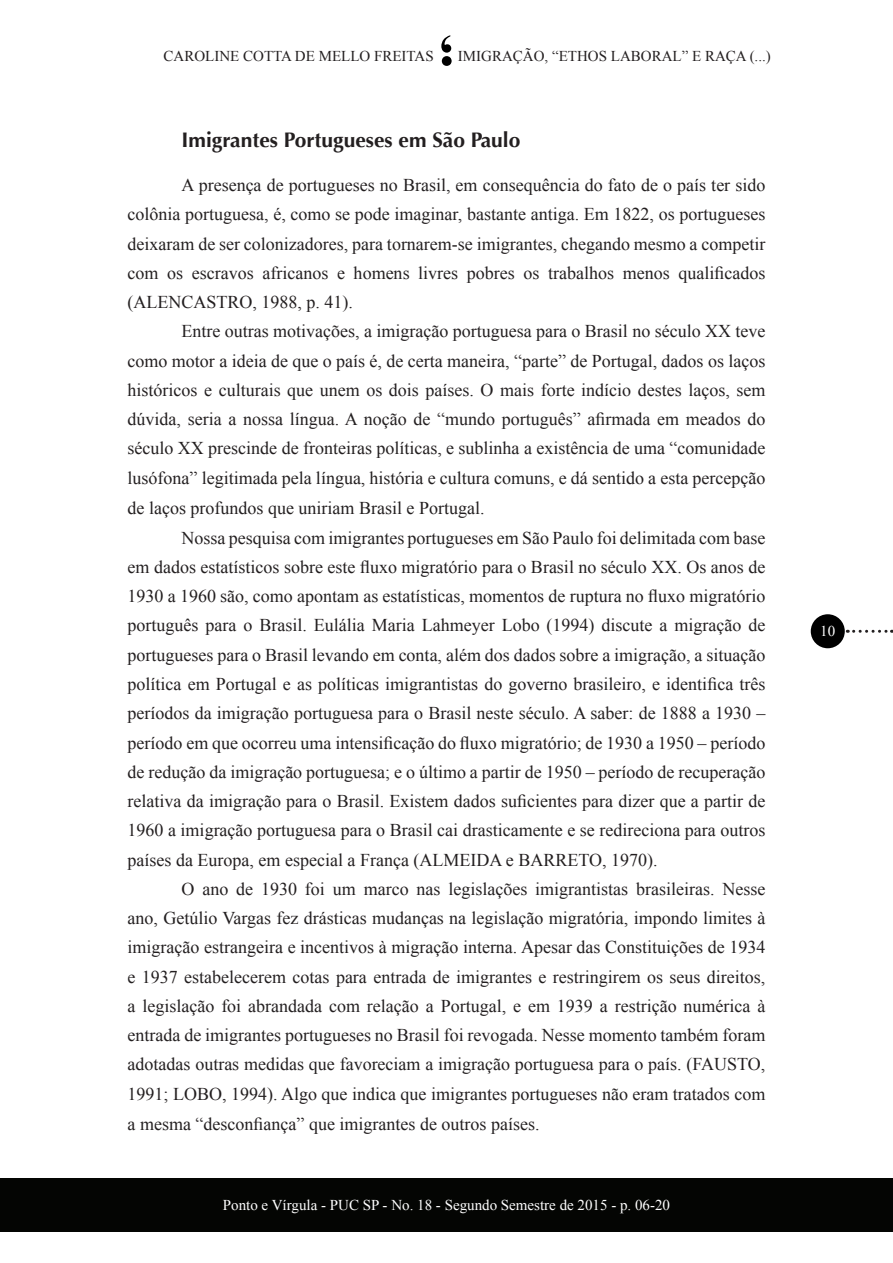
<style>
.page{position:relative;width:893px;height:1263px;background:#fff}
.page>*{position:absolute;margin:0;border:0;box-sizing:border-box;transform-origin:0 0}
.t1{font:700 21px "Optima";color:#231f20}
.t2{font:18px/29.2px "Times New Roman";color:#231f20;text-align:justify}
.t3{font:15px "Times New Roman";color:#231f20}
.t4{font:15px "Times New Roman";color:#fff}
</style>
<div class="page">
<svg style="left:441px;top:35px;width:11px;height:31px"></svg>
<div style="left:0;top:1178px;width:893px;height:54px;background:#040503"></div>
<div style="left:811px;top:614px;width:34px;height:34px;background:#000;border-radius:50%"></div>
<svg style="left:854px;top:630px;width:38px;height:3px"></svg>
<p class="t3" style="left:164px;top:46px;width:272px">CAROLINE COTTA DE MELLO FREITAS</p>
<p class="t3" style="left:458px;top:46px;width:314px">IMIGRAÇÃO, “ETHOS LABORAL” E RAÇA (...)</p>
<p class="t1" style="left:182px;top:128px;width:340px">Imigrantes Portugueses em São Paulo</p>
<p class="t2" style="left:128px;top:170px;width:639px;text-indent:54px">A presença de portugueses no Brasil, em consequência do fato de o país ter sido colônia portuguesa, é, como se pode imaginar, bastante antiga. Em 1822, os portugueses deixaram de ser colonizadores, para tornarem-se imigrantes, chegando mesmo a competir com os escravos africanos e homens livres pobres os trabalhos menos qualificados (ALENCASTRO, 1988, p. 41).</p>
<p class="t2" style="left:128px;top:316px;width:639px;text-indent:54px">Entre outras motivações, a imigração portuguesa para o Brasil no século XX teve como motor a ideia de que o país é, de certa maneira, “parte” de Portugal, dados os laços históricos e culturais que unem os dois países. O mais forte indício destes laços, sem dúvida, seria a nossa língua. A noção de “mundo português” afirmada em meados do século XX prescinde de fronteiras políticas, e sublinha a existência de uma “comunidade lusófona” legitimada pela língua, história e cultura comuns, e dá sentido a esta percepção de laços profundos que uniriam Brasil e Portugal.</p>
<p class="t2" style="left:128px;top:523px;width:639px;text-indent:54px">Nossa pesquisa com imigrantes portugueses em São Paulo foi delimitada com base em dados estatísticos sobre este fluxo migratório para o Brasil no século XX. Os anos de 1930 a 1960 são, como apontam as estatísticas, momentos de ruptura no fluxo migratório português para o Brasil. Eulália Maria Lahmeyer Lobo (1994) discute a migração de portugueses para o Brasil levando em conta, além dos dados sobre a imigração, a situação política em Portugal e as políticas imigrantistas do governo brasileiro, e identifica três períodos da imigração portuguesa para o Brasil neste século. A saber: de 1888 a 1930 – período em que ocorreu uma intensificação do fluxo migratório; de 1930 a 1950 – período de redução da imigração portuguesa; e o último a partir de 1950 – período de recuperação relativa da imigração para o Brasil. Existem dados suficientes para dizer que a partir de 1960 a imigração portuguesa para o Brasil cai drasticamente e se redireciona para outros países da Europa, em especial a França (ALMEIDA e BARRETO, 1970).</p>
<p class="t2" style="left:128px;top:874px;width:639px;text-indent:54px">O ano de 1930 foi um marco nas legislações imigrantistas brasileiras. Nesse ano, Getúlio Vargas fez drásticas mudanças na legislação migratória, impondo limites à imigração estrangeira e incentivos à migração interna. Apesar das Constituições de 1934 e 1937 estabelecerem cotas para entrada de imigrantes e restringirem os seus direitos, a legislação foi abrandada com relação a Portugal, e em 1939 a restrição numérica à entrada de imigrantes portugueses no Brasil foi revogada. Nesse momento também foram adotadas outras medidas que favoreciam a imigração portuguesa para o país. (FAUSTO, 1991; LOBO, 1994). Algo que indica que imigrantes portugueses não eram tratados com a mesma “desconfiança” que imigrantes de outros países.</p>
<p class="t4" style="left:223px;top:1195px;width:449px">Ponto e Vírgula - PUC SP - No. 18 - Segundo Semestre de 2015 - p. 06-20</p>
<p class="t4" style="left:820px;top:621px;width:16px">10</p>
</div>
